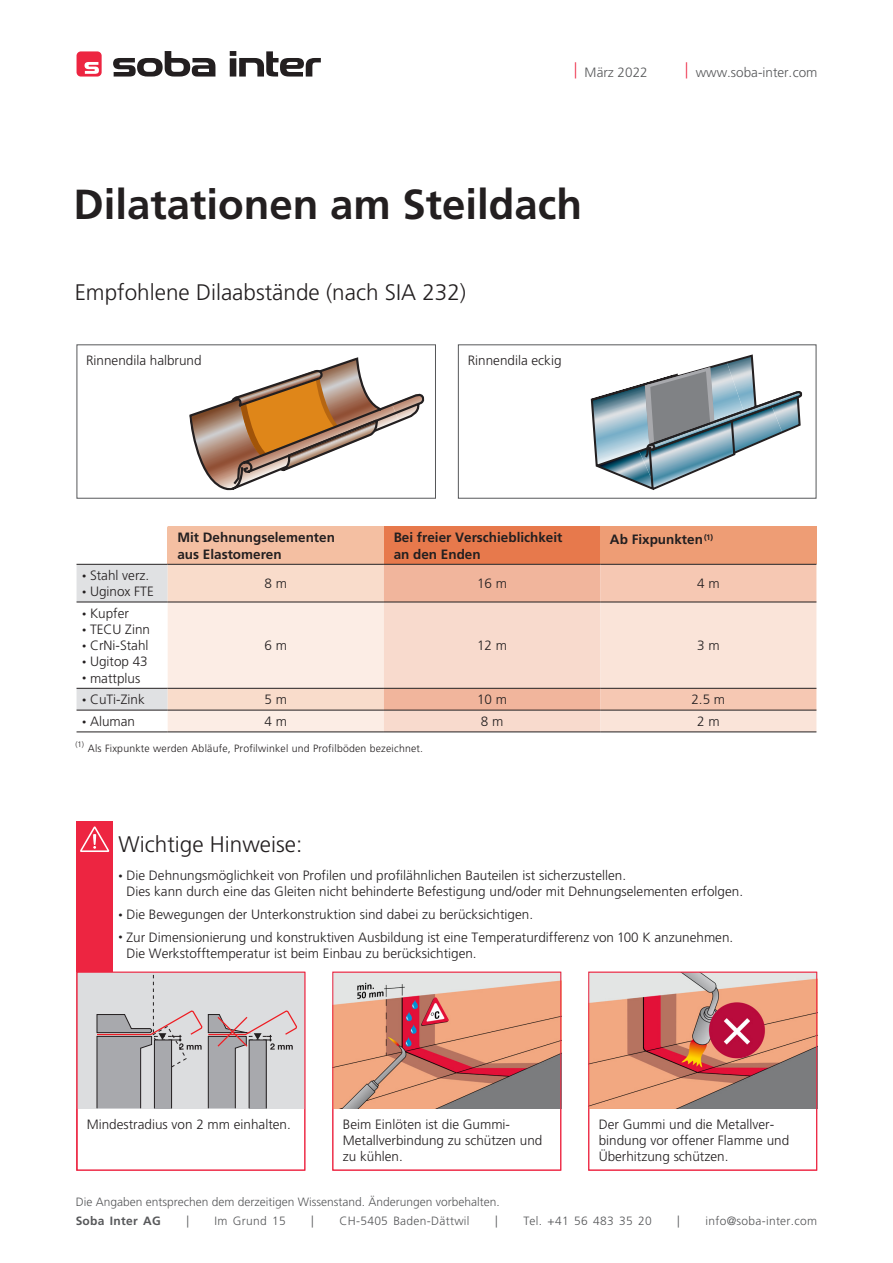
<style>
.page{position:relative;width:893px;height:1263px;background:#fff}
.page>*{position:absolute;margin:0;border:0;box-sizing:border-box;transform-origin:0 0}
.t1{font:700 42px "Frutiger CE";color:#231f20}
.t2{font:300 22.5px "Frutiger CE";color:#231f20}
.t3{font:300 13.5px/16.2px "Frutiger CE";color:#231f20}
.t4{font:700 13.5px/16.2px "Frutiger CE";color:#231f20}
.t5{font:300 13.5px "Frutiger CE";color:#57585a}
.t6{font:300 12px "Frutiger CE";color:#57585a}
.t7{font:300 12px "Frutiger CE";letter-spacing:.025em;color:#57585a}
.t8{font:700 12px "Frutiger CE";letter-spacing:.025em;color:#57585a}
.t9{font:300 10.5px "Frutiger CE";letter-spacing:.02em;color:#231f20}
.s1{font-size:16.2px;color:#ed2541}
.s2{font-size:8.55px}
</style>
<div class="page">
<svg style="left:113px;top:51px;width:102px;height:26px"></svg>
<svg style="left:230px;top:51px;width:91px;height:26px"></svg>
<div style="left:77px;top:51px;width:25px;height:26px;background:#ed2541;border-radius:4px"></div>
<svg style="left:84px;top:62px;width:15px;height:12px"></svg>
<div style="left:77px;top:822px;width:36px;height:150px;background:#ed2541"></div>
<svg style="left:80px;top:826px;width:30px;height:26px"></svg>
<div style="left:77px;top:972px;width:228px;height:136px;background:#dcdddf"></div>
<svg style="left:96px;top:974px;width:201px;height:134px"></svg>
<img style="left:334px;top:974px;width:225px;height:134px">
<img style="left:590px;top:974px;width:225px;height:134px">
<div style="left:77px;top:972px;width:228px;height:198px;border:1px solid #ed2541"></div>
<div style="left:332px;top:972px;width:229px;height:198px;border:1px solid #ed2541"></div>
<div style="left:588px;top:972px;width:229px;height:198px;border:1px solid #ed2541"></div>
<div style="left:168px;top:527px;width:216px;height:37px;background:#f4bfa2"></div>
<div style="left:384px;top:527px;width:216px;height:37px;background:#e7794c"></div>
<div style="left:600px;top:527px;width:216px;height:37px;background:#ee9d75"></div>
<svg style="left:77px;top:565px;width:739px;height:167px"></svg>
<hr style="left:77px;top:564px;width:91px;height:1px;background:#231f20">
<hr style="left:168px;top:564px;width:216px;height:1px;background:#231f20">
<hr style="left:384px;top:564px;width:216px;height:1px;background:#231f20">
<hr style="left:600px;top:564px;width:216px;height:1px;background:#231f20">
<hr style="left:77px;top:602px;width:91px;height:1px;background:#231f20">
<hr style="left:168px;top:602px;width:216px;height:1px;background:#231f20">
<hr style="left:384px;top:602px;width:216px;height:1px;background:#231f20">
<hr style="left:600px;top:602px;width:216px;height:1px;background:#231f20">
<hr style="left:77px;top:688px;width:91px;height:1px;background:#231f20">
<hr style="left:168px;top:688px;width:216px;height:1px;background:#231f20">
<hr style="left:384px;top:688px;width:216px;height:1px;background:#231f20">
<hr style="left:600px;top:688px;width:216px;height:1px;background:#231f20">
<hr style="left:77px;top:710px;width:91px;height:1px;background:#231f20">
<hr style="left:168px;top:710px;width:216px;height:1px;background:#231f20">
<hr style="left:384px;top:710px;width:216px;height:1px;background:#231f20">
<hr style="left:600px;top:710px;width:216px;height:1px;background:#231f20">
<hr style="left:77px;top:732px;width:91px;height:1px;background:#231f20">
<hr style="left:168px;top:732px;width:216px;height:1px;background:#231f20">
<hr style="left:384px;top:732px;width:216px;height:1px;background:#231f20">
<hr style="left:600px;top:732px;width:216px;height:1px;background:#231f20">
<svg style="left:189px;top:359px;width:236px;height:132px"></svg>
<hr style="left:77px;top:855px;width:1px;height:315px;background:#ed2541">
<div style="left:77px;top:344px;width:359px;height:155px;border:1px solid #57585a"></div>
<div style="left:458px;top:344px;width:358px;height:155px;border:1px solid #57585a"></div>
<svg style="left:591px;top:354px;width:211px;height:136px"></svg>
<p class="t5" style="left:574px;top:64px;width:75px"><span class="s1">|</span> März 2022</p>
<p class="t5" style="left:685px;top:64px;width:134px"><span class="s1">|</span> www.soba-inter.com</p>
<h1 class="t1" style="left:73px;top:179px;width:510px">Dilatationen am Steildach</h1>
<h2 class="t2" style="left:75px;top:279px;width:393px">Empfohlene Dilaabstände (nach SIA 232)</h2>
<p class="t3" style="left:86px;top:352px;width:117px">Rinnendila halbrund</p>
<p class="t3" style="left:468px;top:352px;width:95px">Rinnendila eckig</p>
<p class="t3" style="left:82px;top:567px;width:69px"><span class="s2">•</span> Stahl verz.</p>
<p class="t3" style="left:82px;top:583px;width:73px"><span class="s2">•</span> Uginox FTE</p>
<p class="t3" style="left:82px;top:605px;width:48px"><span class="s2">•</span> Kupfer</p>
<p class="t3" style="left:82px;top:621px;width:69px"><span class="s2">•</span> TECU Zinn</p>
<p class="t3" style="left:82px;top:637px;width:68px"><span class="s2">•</span> CrNi-Stahl</p>
<p class="t3" style="left:82px;top:653px;width:67px"><span class="s2">•</span> Ugitop 43</p>
<p class="t3" style="left:82px;top:670px;width:60px"><span class="s2">•</span> mattplus</p>
<p class="t4" style="left:177px;top:529px;width:159px">Mit Dehnungselementen aus Elastomeren</p>
<p class="t4" style="left:394px;top:529px;width:170px">Bei freier Verschieblichkeit an den Enden</p>
<p class="t4" style="left:610px;top:531px;width:105px">Ab Fixpunkten<sup>(1)</sup></p>
<p class="t3" style="left:265px;top:575px;width:24px">8 m</p>
<p class="t3" style="left:477px;top:575px;width:32px">16 m</p>
<p class="t3" style="left:697px;top:575px;width:24px">4 m</p>
<p class="t3" style="left:265px;top:637px;width:24px">6 m</p>
<p class="t3" style="left:477px;top:637px;width:32px">12 m</p>
<p class="t3" style="left:697px;top:637px;width:24px">3 m</p>
<p class="t3" style="left:82px;top:691px;width:64px"><span class="s2">•</span> CuTi-Zink</p>
<p class="t3" style="left:265px;top:691px;width:24px">5 m</p>
<p class="t3" style="left:477px;top:691px;width:32px">10 m</p>
<p class="t3" style="left:691px;top:691px;width:35px">2.5 m</p>
<p class="t3" style="left:82px;top:713px;width:54px"><span class="s2">•</span> Aluman</p>
<p class="t3" style="left:265px;top:713px;width:24px">4 m</p>
<p class="t3" style="left:481px;top:713px;width:24px">8 m</p>
<p class="t3" style="left:697px;top:713px;width:24px">2 m</p>
<p class="t9" style="left:75px;top:742px;width:349px"><sup>(1)</sup> Als Fixpunkte werden Abläufe, Profilwinkel und Profilböden bezeichnet.</p>
<h2 class="t2" style="left:119px;top:831px;width:185px">Wichtige Hinweise:</h2>
<p class="t3" style="left:126px;top:867px;width:618px;text-indent:-8px"><span class="s2">•</span> Die Dehnungsmöglichkeit von Profilen und profilähnlichen Bauteilen ist sicherzustellen.<br>Dies kann durch eine das Gleiten nicht behinderte Befestigung und/oder mit Dehnungselementen erfolgen.</p>
<p class="t3" style="left:119px;top:906px;width:416px"><span class="s2">•</span> Die Bewegungen der Unterkonstruktion sind dabei zu berücksichtigen.</p>
<p class="t3" style="left:126px;top:929px;width:608px;text-indent:-8px"><span class="s2">•</span> Zur Dimensionierung und konstruktiven Ausbildung ist eine Temperaturdifferenz von 100 K anzunehmen.<br>Die Werkstofftemperatur ist beim Einbau zu berücksichtigen.</p>
<p class="t3" style="left:87px;top:1116px;width:206px">Mindestradius von 2 mm einhalten.</p>
<p class="t3" style="left:343px;top:1116px;width:201px">Beim Einlöten ist die Gummi-<br>Metallverbindung zu schützen und zu kühlen.</p>
<p class="t3" style="left:599px;top:1116px;width:192px">Der Gummi und die Metallver&shy;bindung vor offener Flamme und<br>Überhitzung schützen.</p>
<p class="t6" style="left:76px;top:1195px;width:426px">Die Angaben entsprechen dem derzeitigen Wissenstand. Änderungen vorbehalten.</p>
<p class="t8" style="left:76px;top:1214px;width:87px">Soba Inter AG</p>
<p class="t6" style="left:186px;top:1214px;width:4px">|</p>
<p class="t7" style="left:215px;top:1214px;width:73px">Im Grund 15</p>
<p class="t6" style="left:311px;top:1214px;width:4px">|</p>
<p class="t7" style="left:339px;top:1214px;width:132px">CH-5405 Baden-Dättwil</p>
<p class="t6" style="left:495px;top:1214px;width:4px">|</p>
<p class="t7" style="left:523px;top:1214px;width:130px">Tel. +41 56 483 35 20</p>
<p class="t6" style="left:677px;top:1214px;width:4px">|</p>
<p class="t7" style="left:705px;top:1214px;width:113px">info@soba-inter.com</p>
</div>
